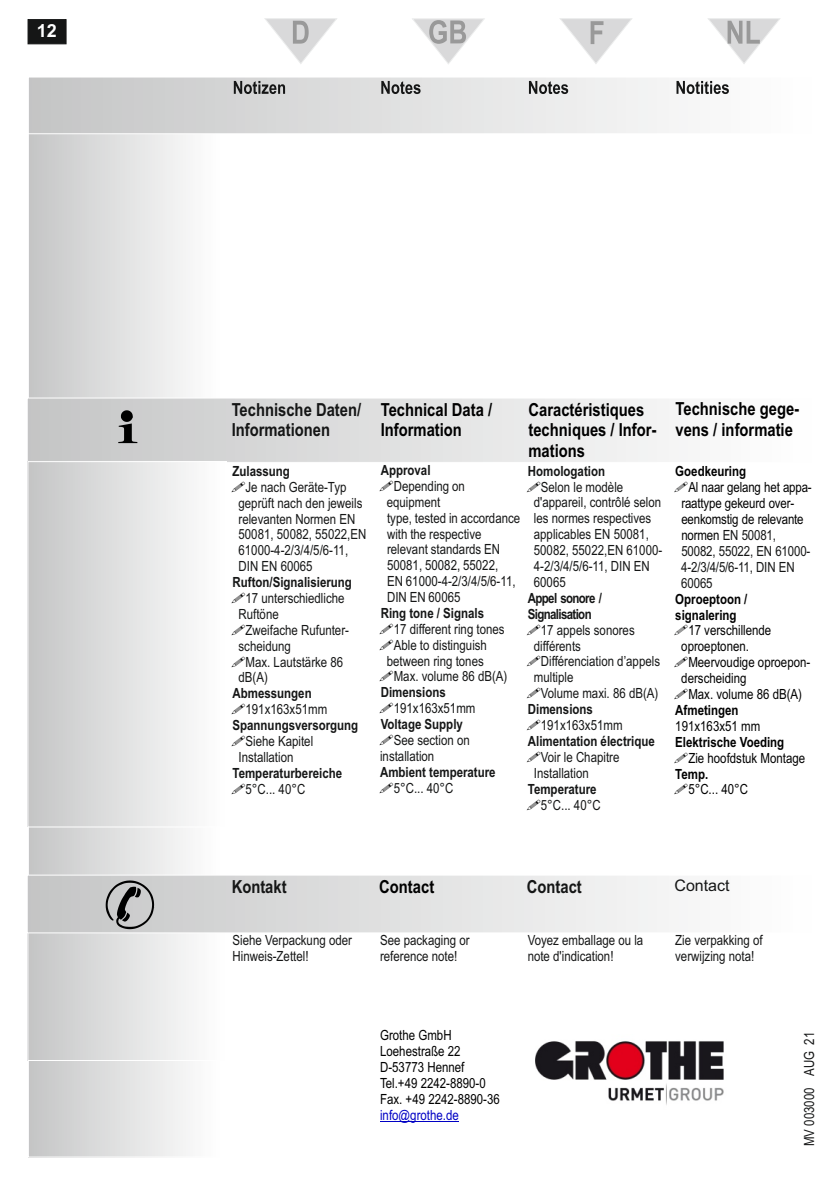
<style>
.page{position:relative;width:840px;height:1191px;background:#fff}
.page>*{position:absolute;margin:0;border:0;box-sizing:border-box;transform-origin:0 0}
.t1{font:700 18px/20.6px "Arial Narrow";color:#000}
.t2{font:700 18px/20.6px "Arial Narrow";color:#151616}
.t3{font:700 18px "Arial";color:#fff}
.t4{font:16px "Arial";color:#151616}
.t5{font:14px/15.8px "Arial Narrow";color:#151616}
.t6{font:14px/15.8px "Arial Narrow";color:#000}
.t7{font:700 14px "Arial Narrow";color:#151616}
.t8{font:700 14px/16px "Arial Narrow";color:#000}
.t9{font:700 14px/16px "Arial Narrow";letter-spacing:-.045em;color:#151616}
.t10{font:14px "Arial Narrow";color:#0000c4}
.s1{color:#151616}
</style>
<div class="page">
<div style="left:28px;top:132px;width:193px;height:1025px;background:linear-gradient(to right,#c5c6c6,#fff)"></div>
<div style="left:28px;top:77px;width:788px;height:57px;background:linear-gradient(to right,#c5c5c6,#fff)"></div>
<div style="left:28px;top:77px;width:789px;height:57px;border:1px solid #fff"></div>
<svg style="left:234px;top:81px;width:51px;height:13px"></svg>
<svg style="left:676px;top:81px;width:52px;height:13px"></svg>
<svg style="left:381px;top:81px;width:187px;height:13px;background:#bdbebe"></svg>
<svg style="left:412px;top:18px;width:73px;height:46px"></svg>
<svg style="left:560px;top:18px;width:72px;height:46px"></svg>
<svg style="left:264px;top:18px;width:73px;height:46px"></svg>
<svg style="left:708px;top:18px;width:72px;height:46px"></svg>
<svg style="left:28px;top:19px;width:38px;height:25px"></svg>
<div style="left:28px;top:910px;width:198px;height:150px;background:linear-gradient(to right,#c5c5c6,#fff)"></div>
<div style="left:28px;top:910px;width:198px;height:150px;border:1px solid #fff"></div>
<div style="left:27px;top:875px;width:790px;height:58px;background:linear-gradient(to right,#c4c5c6,#fff)"></div>
<div style="left:27px;top:875px;width:790px;height:58px;border:1px solid #fff"></div>
<svg style="left:106px;top:880px;width:48px;height:49px;background:#979798"></svg>
<hr style="left:380px;top:1121px;width:78px;height:1px;background:#0000c4">
<div style="left:27px;top:398px;width:790px;height:64px;background:linear-gradient(to right,#c5c5c6,#fff)"></div>
<div style="left:27px;top:398px;width:790px;height:64px;border:1px solid #fff"></div>
<div style="left:28px;top:461px;width:198px;height:366px;background:linear-gradient(to right,#c5c5c6,#fff)"></div>
<div style="left:28px;top:461px;width:198px;height:366px;border:1px solid #fff"></div>
<svg style="left:118px;top:410px;width:19px;height:33px"></svg>
<img style="left:535px;top:1041px;width:189px;height:64px">
<p class="t3" style="left:37px;top:24px;width:22px">12</p>
<p class="t2" style="left:231px;top:401px;width:131px">Technische Daten/<br>Informationen</p>
<p class="t7" style="left:232px;top:466px;width:59px">Zulassung</p>
<p class="t5" style="left:238px;top:480px;width:129px;text-indent:7px">Je nach Geräte-Typ geprüft nach den jeweils relevanten Normen EN<br>50081, 50082, 55022,EN<br>61000-4-2/3/4/5/6-11,<br>DIN EN 60065</p>
<p class="t7" style="left:232px;top:577px;width:121px">Rufton/Signalisierung</p>
<p class="t5" style="left:238px;top:591px;width:107px;text-indent:7px">17 unterschiedliche<br>Ruftöne</p>
<p class="t5" style="left:238px;top:623px;width:112px;text-indent:7px">Zweifache Rufunter&shy;scheidung</p>
<p class="t5" style="left:238px;top:655px;width:106px;text-indent:7px">Max. Lautstärke 86 dB(A)</p>
<p class="t7" style="left:232px;top:688px;width:81px">Abmessungen</p>
<p class="t5" style="left:245px;top:702px;width:83px">191x163x51mm</p>
<p class="t7" style="left:232px;top:720px;width:127px">Spannungsversorgung</p>
<p class="t5" style="left:238px;top:734px;width:76px;text-indent:7px">Siehe Kapitel<br>Installation</p>
<p class="t7" style="left:232px;top:768px;width:111px">Temperaturbereiche</p>
<p class="t5" style="left:245px;top:782px;width:61px">5°C... 40°C</p>
<p class="t1" style="left:380px;top:401px;width:113px">Technical Data /<br>Information</p>
<p class="t7" style="left:380px;top:465px;width:51px">Approval</p>
<p class="t5" style="left:386px;top:479px;width:135px;text-indent:7px">Depending on equipment<br>type, tested in accordance with the respective relevant standards EN<br>50081, 50082, 55022,<br>EN 61000-4-2/3/4/5/6-11,<br>DIN EN 60065</p>
<p class="t7" style="left:380px;top:608px;width:105px">Ring tone / Signals</p>
<p class="t5" style="left:386px;top:638px;width:102px;text-align:center">Able to distinguish between ring tones</p>
<p class="t5" style="left:393px;top:622px;width:112px">17 different ring tones</p>
<p class="t5" style="left:393px;top:670px;width:115px">Max. volume 86 dB(A)</p>
<p class="t7" style="left:380px;top:687px;width:67px">Dimensions</p>
<p class="t5" style="left:393px;top:702px;width:83px">191x163x51mm</p>
<p class="t7" style="left:380px;top:719px;width:84px">Voltage Supply</p>
<p class="t5" style="left:380px;top:733px;width:91px;text-indent:14px">See section on installation</p>
<p class="t7" style="left:380px;top:767px;width:117px">Ambient temperature</p>
<p class="t5" style="left:393px;top:781px;width:61px">5°C... 40°C</p>
<p class="t1" style="left:528px;top:401px;width:129px">Caractéristiques techniques / Infor&shy;mations</p>
<p class="t7" style="left:527px;top:465px;width:79px">Homologation</p>
<p class="t5" style="left:533px;top:480px;width:130px;text-indent:7px">Selon le modèle d'appareil, contrôlé selon les normes respectives applicables EN 50081,<br>50082, 55022,EN 61000-<br>4-2/3/4/5/6-11, DIN EN<br>60065</p>
<p class="t9" style="left:527px;top:591px;width:75px">Appel sonore /<br>Signalisation</p>
<p class="t5" style="left:533px;top:623px;width:102px;text-indent:7px">17 appels sonores différents</p>
<p class="t5" style="left:540px;top:655px;width:121px">Différenciation d’appels</p>
<p class="t5" style="left:533px;top:670px;width:41px">multiple</p>
<p class="t5" style="left:540px;top:686px;width:119px">Volume maxi. 86 dB(A)</p>
<p class="t7" style="left:527px;top:704px;width:67px">Dimensions</p>
<p class="t5" style="left:540px;top:718px;width:83px">191x163x51mm</p>
<p class="t7" style="left:527px;top:736px;width:128px">Alimentation électrique</p>
<p class="t5" style="left:533px;top:750px;width:87px;text-indent:7px">Voir le Chapitre<br>Installation</p>
<p class="t5" style="left:540px;top:798px;width:61px">5°C... 40°C</p>
<p class="t7" style="left:527px;top:783px;width:70px">Temperature</p>
<p class="t1" style="left:675px;top:400px;width:125px">Technische gege&shy;vens / informatie</p>
<p class="t8" style="left:675px;top:465px;width:72px">Goedkeuring</p>
<p class="t6" style="left:681px;top:481px;width:132px;text-indent:7px">Al naar gelang het appa&shy;raattype gekeurd over&shy;eenkomstig de relevante normen <span class="s1">EN 50081,<br>50082, 55022, EN 61000-<br>4-2/3/4/5/6-11, DIN EN<br>60065</span></p>
<p class="t8" style="left:675px;top:592px;width:74px">Oproeptoon / signalering</p>
<p class="t6" style="left:681px;top:624px;width:91px;text-indent:7px">17 verschillende oproeptonen.</p>
<p class="t6" style="left:681px;top:655px;width:130px;text-indent:7px">Meervoudige oproepon&shy;derscheiding</p>
<p class="t8" style="left:675px;top:703px;width:65px">Afmetingen</p>
<p class="t6" style="left:675px;top:719px;width:86px">191x163x51 mm</p>
<p class="t6" style="left:688px;top:687px;width:115px">Max. volume 86 dB(A)</p>
<p class="t8" style="left:675px;top:735px;width:110px">Elektrische Voeding</p>
<p class="t6" style="left:688px;top:751px;width:118px">Zie hoofdstuk Montage</p>
<p class="t8" style="left:675px;top:767px;width:34px">Temp.</p>
<p class="t6" style="left:688px;top:783px;width:61px">5°C... 40°C</p>
<p class="t2" style="left:231px;top:878px;width:56px">Kontakt</p>
<p class="t5" style="left:232px;top:933px;width:121px">Siehe Verpackung oder<br>Hinweis-Zettel!</p>
<p class="t1" style="left:379px;top:877px;width:56px">Contact</p>
<p class="t5" style="left:380px;top:933px;width:91px">See packaging or reference note!</p>
<p class="t6" style="left:380px;top:1029px;width:73px">Grothe GmbH</p>
<p class="t6" style="left:380px;top:1044px;width:107px">Loehestraße 22<br>D-53773 Hennef<br>Tel.+49 2242-8890-0</p>
<p class="t6" style="left:380px;top:1092px;width:121px">Fax. +49 2242-8890-36</p>
<p class="t10" style="left:380px;top:1109px;width:80px">info@grothe.de</p>
<p class="t2" style="left:526px;top:878px;width:56px">Contact</p>
<p class="t4" style="left:674px;top:879px;width:57px">Contact</p>
<p class="t5" style="left:527px;top:933px;width:117px">Voyez emballage ou la note d'indication!</p>
<p class="t5" style="left:674px;top:933px;width:89px">Zie verpakking of verwijzing nota!</p>
<p class="t5" style="left:802px;top:1146px;width:116px;rotate:-90deg">MV 003000 AUG 21</p>
</div>
